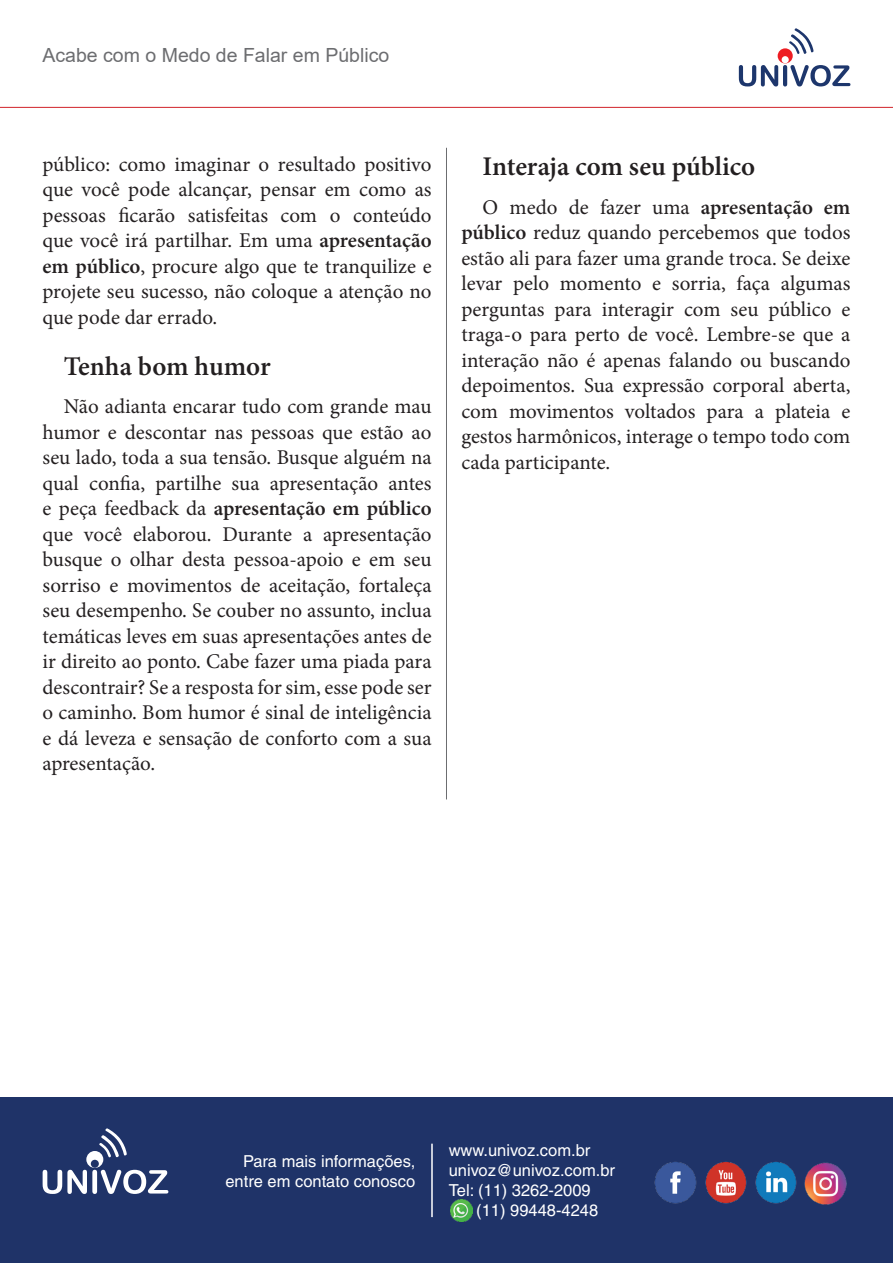
<style>
.page{position:relative;width:893px;height:1263px;background:#fff}
.page>*{position:absolute;margin:0;border:0;box-sizing:border-box;transform-origin:0 0}
.t1{font:600 27px "Minion Pro";letter-spacing:-.005em;color:#231f20}
.t2{font:21px/25.5px "Minion Pro";color:#231f20;text-align:justify}
.t3{font:19.5px "Arial";color:#6c6d70}
.t4{font:16.5px/19.8px "Helvetica";color:#fff;text-align:right}
.s1{font-weight:600}
</style>
<div class="page">
<svg style="left:0;top:48px;width:893px;height:60px"></svg>
<div style="left:778px;top:48px;width:15px;height:15px;background:#ee1d23;border-radius:50%"></div>
<div style="left:782px;top:56px;width:7px;height:7px;background:#fff;border-radius:50%"></div>
<svg style="left:739px;top:65px;width:111px;height:21px"></svg>
<svg style="left:788px;top:28px;width:26px;height:27px"></svg>
<hr style="left:446px;top:148px;width:1px;height:651px;background:#6c6d70">
<div style="left:0;top:1097px;width:893px;height:166px;background:#1f3368"></div>
<svg style="left:43px;top:1128px;width:125px;height:66px"></svg>
<img style="left:654px;top:1161px;width:43px;height:43px">
<img style="left:804px;top:1162px;width:43px;height:43px">
<img style="left:755px;top:1161px;width:42px;height:43px">
<img style="left:705px;top:1161px;width:42px;height:43px">
<hr style="left:431px;top:1144px;width:2px;height:73px;background:#fff">
<img style="left:450px;top:1199px;width:22px;height:22px">
<p class="t3" style="left:43px;top:42px;width:348px">Acabe com o Medo de Falar em Público</p>
<p class="t2" style="left:43px;top:152px;width:391px">público: como imaginar o resultado positivo que você pode alcançar, pensar em como as pessoas ficarão satisfeitas com o conteúdo que você irá partilhar. Em uma <span class="s1">apresentação em público</span>, procure algo que te tranquilize e projete seu sucesso, não coloque a atenção no que pode dar errado.</p>
<p class="t1" style="left:64px;top:348px;width:208px">Tenha bom humor</p>
<p class="t2" style="left:43px;top:394px;width:391px;text-indent:21px">Não adianta encarar tudo com grande mau humor e descontar nas pessoas que estão ao seu lado, toda a sua tensão. Busque alguém na qual confia, partilhe sua apresentação antes e peça feedback da <span class="s1">apresentação em público </span>que você elaborou. Durante a apresentação busque o olhar desta pessoa-apoio e em seu sorriso e movimentos de aceitação, fortaleça seu desempenho. Se couber no assunto, inclua temáticas leves em suas apresentações antes de ir direito ao ponto. Cabe fazer uma piada para descontrair? Se a resposta for sim, esse pode ser o caminho. Bom humor é sinal de inteligência e dá leveza e sensação de conforto com a sua apresentação.</p>
<p class="t1" style="left:483px;top:148px;width:274px">Interaja com seu público</p>
<p class="t2" style="left:461px;top:194px;width:391px;text-indent:21px">O medo de fazer uma <span class="s1">apresentação em público</span> reduz quando percebemos que todos estão ali para fazer uma grande troca. Se deixe levar pelo momento e sorria, faça algumas perguntas para interagir com seu público e traga-o para perto de você. Lembre-se que a interação não é apenas falando ou buscando depoimentos. Sua expressão corporal aberta, com movimentos voltados para a plateia e gestos harmônicos, interage o tempo todo com cada participante.</p>
<p class="t4" style="left:225px;top:1151px;width:191px">Para mais informações, entre em contato conosco</p>
<p class="t4" style="left:449px;top:1141px;width:168px;text-align:left">www.univoz.com.br univoz@univoz.com.br<br>Tel: (11) 3262-2009</p>
<p class="t4" style="left:476px;top:1200px;width:123px">(11) 99448-4248</p>
</div>
